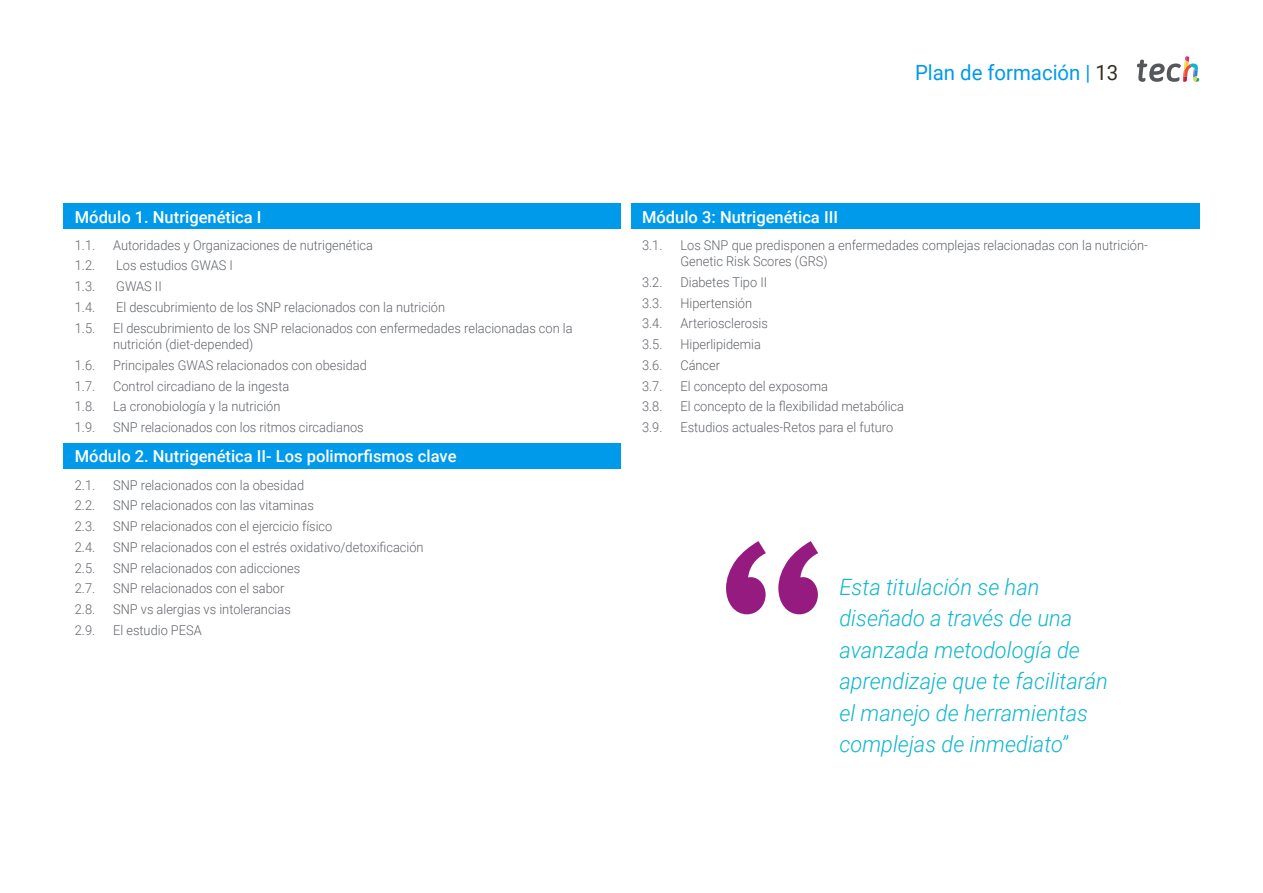
<style>
.page{position:relative;width:1263px;height:893px;background:#fff}
.page>*{position:absolute;margin:0;border:0;box-sizing:border-box;transform-origin:0 0}
.t1{font:italic 300 22.5px/31.5px "Roboto";color:#0fb6cf}
.t2{font:21px "Roboto";color:#009aeb}
.t3{font:500 16.5px "Roboto";color:#fff}
.t4{font:300 13.5px/16.5px "Roboto";color:#61646a;scale:.95 1}
.s1{color:#312e20}
</style>
<div class="page">
<div style="left:64px;top:204px;width:557px;height:25px;background:#009aeb"></div>
<div style="left:64px;top:444px;width:557px;height:25px;background:#009aeb"></div>
<svg style="left:1137px;top:56px;width:62px;height:26px"></svg>
<div style="left:631px;top:204px;width:568px;height:25px;background:#009aeb"></div>
<svg style="left:726px;top:541px;width:92px;height:73px"></svg>
<p class="t3" style="left:75px;top:205px;width:188px">Módulo 1. Nutrigenética I</p>
<p class="t4" style="left:75px;top:236px;width:23px">1.1.</p>
<p class="t4" style="left:113px;top:236px;width:275px">Autoridades y Organizaciones de nutrigenética</p>
<p class="t4" style="left:75px;top:257px;width:23px">1.2.</p>
<p class="t4" style="left:116px;top:257px;width:124px">Los estudios GWAS I</p>
<p class="t4" style="left:75px;top:278px;width:23px">1.3.</p>
<p class="t4" style="left:116px;top:278px;width:49px">GWAS II</p>
<p class="t4" style="left:75px;top:298px;width:23px">1.4.</p>
<p class="t4" style="left:116px;top:298px;width:348px">El descubrimiento de los SNP relacionados con la nutrición</p>
<p class="t4" style="left:75px;top:319px;width:23px">1.5.</p>
<p class="t4" style="left:113px;top:319px;width:485px">El descubrimiento de los SNP relacionados con enfermedades relacionadas con la nutrición (diet-depended)</p>
<p class="t4" style="left:75px;top:356px;width:23px">1.6.</p>
<p class="t4" style="left:113px;top:356px;width:269px">Principales GWAS relacionados con obesidad</p>
<p class="t4" style="left:75px;top:377px;width:23px">1.7.</p>
<p class="t4" style="left:113px;top:377px;width:187px">Control circadiano de la ingesta</p>
<p class="t4" style="left:75px;top:398px;width:23px">1.8.</p>
<p class="t4" style="left:113px;top:398px;width:178px">La cronobiología y la nutrición</p>
<p class="t4" style="left:75px;top:419px;width:23px">1.9.</p>
<p class="t4" style="left:113px;top:419px;width:265px">SNP relacionados con los ritmos circadianos</p>
<p class="t3" style="left:75px;top:445px;width:383px">Módulo 2. Nutrigenética II- Los polimorfismos clave</p>
<p class="t4" style="left:75px;top:476px;width:23px">2.1.</p>
<p class="t4" style="left:113px;top:476px;width:203px">SNP relacionados con la obesidad</p>
<p class="t4" style="left:75px;top:497px;width:23px">2.2.</p>
<p class="t4" style="left:113px;top:497px;width:213px">SNP relacionados con las vitaminas</p>
<p class="t4" style="left:75px;top:517px;width:23px">2.3.</p>
<p class="t4" style="left:113px;top:517px;width:232px">SNP relacionados con el ejercicio físico</p>
<p class="t4" style="left:75px;top:538px;width:23px">2.4.</p>
<p class="t4" style="left:113px;top:538px;width:328px">SNP relacionados con el estrés oxidativo/detoxificación</p>
<p class="t4" style="left:75px;top:559px;width:23px">2.5.</p>
<p class="t4" style="left:113px;top:559px;width:198px">SNP relacionados con adicciones</p>
<p class="t4" style="left:75px;top:580px;width:23px">2.7.</p>
<p class="t4" style="left:113px;top:580px;width:182px">SNP relacionados con el sabor</p>
<p class="t4" style="left:75px;top:600px;width:23px">2.8.</p>
<p class="t4" style="left:113px;top:600px;width:189px">SNP vs alergias vs intolerancias</p>
<p class="t4" style="left:75px;top:621px;width:23px">2.9.</p>
<p class="t4" style="left:113px;top:621px;width:95px">El estudio PESA</p>
<h2 class="t2" style="left:915px;top:57px;width:205px">Plan de formación | <span class="s1">13</span></h2>
<p class="t3" style="left:642px;top:205px;width:197px">Módulo 3: Nutrigenética III</p>
<p class="t4" style="left:642px;top:236px;width:23px">3.1.</p>
<p class="t4" style="left:680px;top:236px;width:493px">Los SNP que predisponen a enfermedades complejas relacionadas con la nutrición-<br>Genetic Risk Scores (GRS)</p>
<p class="t4" style="left:642px;top:273px;width:23px">3.2.</p>
<p class="t4" style="left:680px;top:273px;width:93px">Diabetes Tipo II</p>
<p class="t4" style="left:642px;top:294px;width:23px">3.3.</p>
<p class="t4" style="left:680px;top:294px;width:77px">Hipertensión</p>
<p class="t4" style="left:642px;top:315px;width:23px">3.4.</p>
<p class="t4" style="left:680px;top:315px;width:94px">Arteriosclerosis</p>
<p class="t4" style="left:642px;top:336px;width:23px">3.5.</p>
<p class="t4" style="left:680px;top:336px;width:86px">Hiperlipidemia</p>
<p class="t4" style="left:642px;top:356px;width:23px">3.6.</p>
<p class="t4" style="left:680px;top:356px;width:43px">Cáncer</p>
<p class="t4" style="left:642px;top:377px;width:23px">3.7.</p>
<p class="t4" style="left:680px;top:377px;width:157px">El concepto del exposoma</p>
<p class="t4" style="left:642px;top:398px;width:23px">3.8.</p>
<p class="t4" style="left:680px;top:398px;width:237px">El concepto de la flexibilidad metabólica</p>
<p class="t4" style="left:642px;top:419px;width:23px">3.9.</p>
<p class="t4" style="left:680px;top:419px;width:226px">Estudios actuales-Retos para el futuro</p>
<h1 class="t1" style="left:839px;top:570px;width:270px">Esta titulación se han diseñado a través de una avanzada metodología de aprendizaje que te facilitarán el manejo de herramientas complejas de inmediato”</h1>
</div>
